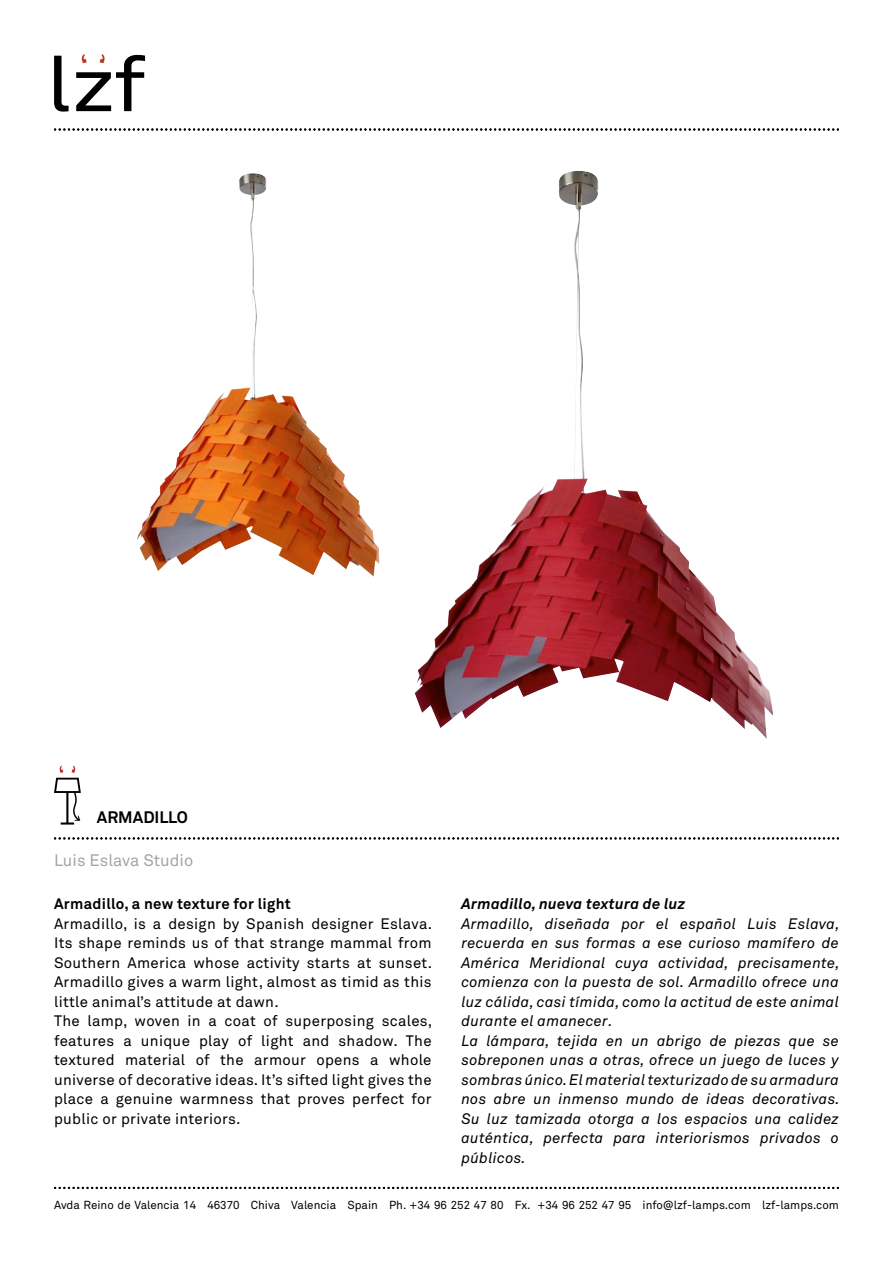
<style>
.page{position:relative;width:893px;height:1263px;background:#fff}
.page>*{position:absolute;margin:0;border:0;box-sizing:border-box;transform-origin:0 0}
.t1{font:16.5px "Akkurat";color:#a4a5a7}
.t2{font:700 16.5px "Akkurat";color:#000}
.t3{font:italic 15px/19.5px "Akkurat";letter-spacing:.02em;color:#000}
.t4{font:15px/19.5px "Akkurat";letter-spacing:.02em;color:#000}
.t5{font:700 15px "Akkurat";letter-spacing:.02em;color:#000}
.t6{font:italic 700 15px "Akkurat";letter-spacing:.02em;color:#000}
.t7{font:11.55px "Akkurat";color:#000}
</style>
<div class="page">
<img style="left:415px;top:171px;width:358px;height:568px">
<svg style="left:54px;top:128px;width:785px;height:3px"></svg>
<svg style="left:54px;top:1187px;width:785px;height:2px"></svg>
<svg style="left:54px;top:765px;width:27px;height:59px"></svg>
<svg style="left:54px;top:837px;width:785px;height:2px"></svg>
<svg style="left:54px;top:56px;width:15px;height:56px"></svg>
<svg style="left:76px;top:54px;width:69px;height:57px"></svg>
<img style="left:137px;top:173px;width:242px;height:404px">
<p class="t2" style="left:97px;top:807px;width:93px">ARMADILLO</p>
<p class="t1" style="left:54px;top:850px;width:141px">Luis Eslava Studio</p>
<p class="t5" style="left:54px;top:894px;width:238px">Armadillo, a new texture for light</p>
<p class="t4" style="left:54px;top:913px;width:380px">Armadillo, is a design by Spanish designer Eslava.<br>Its shape reminds us of that strange mammal from Southern America whose activity starts at sunset.<br>Armadillo gives a warm light, almost as timid as this little animal’s attitude at dawn.<br>The lamp, woven in a coat of superposing scales, features a unique play of light and shadow. The textured material of the armour opens a whole universe of decorative ideas. It’s sifted light gives the place a genuine warmness that proves perfect for public or private interiors.</p>
<p class="t6" style="left:461px;top:894px;width:225px">Armadillo, nueva textura de luz</p>
<p class="t3" style="left:461px;top:913px;width:380px">Armadillo, diseñada por el español Luis Eslava, recuerda en sus formas a ese curioso mamífero de América Meridional cuya actividad, precisamente, comienza con la puesta de sol. Armadillo ofrece una luz cálida, casi tímida, como la actitud de este animal durante el amanecer.<br>La lámpara, tejida en un abrigo de piezas que se sobreponen unas a otras, ofrece un juego de luces y sombras único. El material texturizado de su armadura nos abre un inmenso mundo de ideas decorativas.<br>Su luz tamizada otorga a los espacios una calidez auténtica, perfecta para interiorismos privados o públicos.</p>
<p class="t7" style="left:54px;top:1198px;width:786px">Avda Reino de Valencia 14 46370 Chiva Valencia Spain Ph. +34 96 252 47 80 Fx. +34 96 252 47 95 info@lzf-lamps.com lzf-lamps.com</p>
</div>
